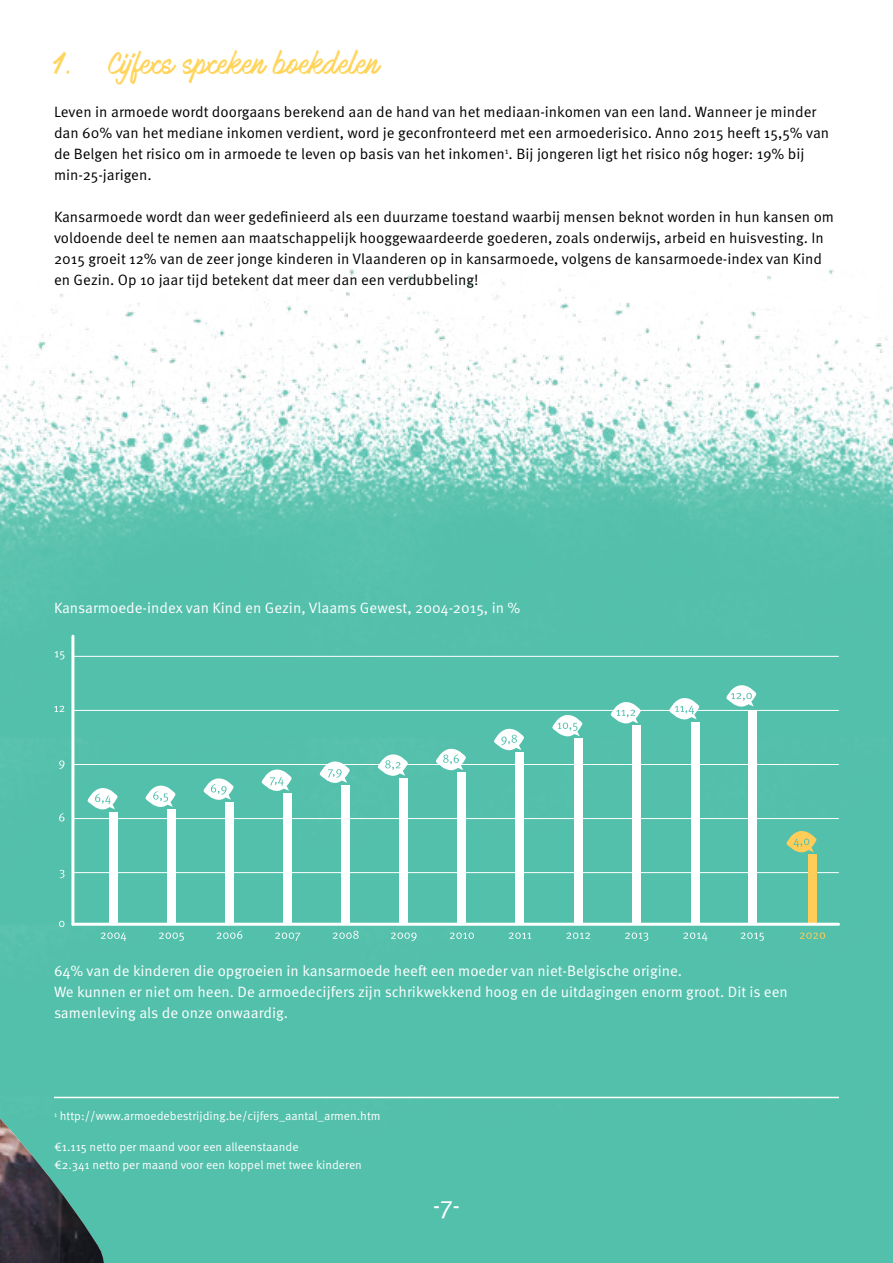
<style>
.page{position:relative;width:893px;height:1263px;background:#fff}
.page>*{position:absolute;margin:0;border:0;box-sizing:border-box;transform-origin:0 0}
.t1{font:27px "OVA";color:#ffd45a}
.t2{font:25.5px "Meta Pro";color:#fff}
.t3{font:15px/21px "Meta Pro";color:#000}
.t4{font:15px/21px "Meta Pro";color:#fff}
.t5{font:12px/18px "Meta Pro";color:#fff}
</style>
<div class="page">
<img style="left:0;top:269px;width:893px;height:994px">
<hr style="left:54px;top:1097px;width:785px;height:1px;background:#fff">
<hr style="left:71px;top:636px;width:3px;height:288px;background:#fff">
<hr style="left:73px;top:872px;width:765px;height:1px;background:#fff">
<hr style="left:73px;top:818px;width:765px;height:1px;background:#fff">
<hr style="left:73px;top:764px;width:765px;height:1px;background:#fff">
<hr style="left:73px;top:710px;width:765px;height:1px;background:#fff">
<hr style="left:73px;top:656px;width:765px;height:1px;background:#fff">
<svg style="left:59px;top:813px;width:5px;height:8px"></svg>
<svg style="left:59px;top:760px;width:5px;height:9px"></svg>
<svg style="left:54px;top:706px;width:10px;height:6px"></svg>
<svg style="left:55px;top:651px;width:9px;height:8px"></svg>
<svg style="left:0;top:870px;width:126px;height:393px;background:#51a798"></svg>
<div style="left:109px;top:812px;width:9px;height:112px;background:#fff"></div>
<svg style="left:88px;top:788px;width:30px;height:21px"></svg>
<svg style="left:145px;top:786px;width:30px;height:21px"></svg>
<svg style="left:204px;top:778px;width:30px;height:22px"></svg>
<svg style="left:262px;top:769px;width:30px;height:22px"></svg>
<svg style="left:320px;top:761px;width:30px;height:22px"></svg>
<svg style="left:378px;top:754px;width:30px;height:22px"></svg>
<svg style="left:436px;top:749px;width:30px;height:21px"></svg>
<svg style="left:494px;top:729px;width:30px;height:21px"></svg>
<svg style="left:552px;top:715px;width:30px;height:21px"></svg>
<svg style="left:611px;top:702px;width:30px;height:21px"></svg>
<svg style="left:669px;top:698px;width:30px;height:21px"></svg>
<svg style="left:726px;top:685px;width:30px;height:22px"></svg>
<svg style="left:786px;top:831px;width:30px;height:21px"></svg>
<svg style="left:159px;top:932px;width:25px;height:9px"></svg>
<div style="left:167px;top:809px;width:9px;height:115px;background:#fff"></div>
<svg style="left:217px;top:930px;width:25px;height:9px"></svg>
<div style="left:225px;top:802px;width:9px;height:122px;background:#fff"></div>
<svg style="left:275px;top:932px;width:25px;height:9px"></svg>
<div style="left:283px;top:793px;width:9px;height:131px;background:#fff"></div>
<svg style="left:333px;top:931px;width:26px;height:8px"></svg>
<div style="left:341px;top:785px;width:9px;height:139px;background:#fff"></div>
<svg style="left:391px;top:932px;width:26px;height:9px"></svg>
<div style="left:399px;top:778px;width:9px;height:146px;background:#fff"></div>
<svg style="left:450px;top:932px;width:24px;height:7px"></svg>
<div style="left:458px;top:773px;width:8px;height:151px;background:#fff"></div>
<svg style="left:509px;top:932px;width:22px;height:7px"></svg>
<div style="left:516px;top:753px;width:8px;height:171px;background:#fff"></div>
<svg style="left:566px;top:932px;width:24px;height:7px"></svg>
<div style="left:574px;top:738px;width:8px;height:186px;background:#fff"></div>
<svg style="left:625px;top:932px;width:23px;height:9px"></svg>
<div style="left:632px;top:726px;width:9px;height:198px;background:#fff"></div>
<svg style="left:683px;top:932px;width:24px;height:9px"></svg>
<div style="left:691px;top:722px;width:8px;height:202px;background:#fff"></div>
<svg style="left:741px;top:932px;width:23px;height:9px"></svg>
<div style="left:748px;top:710px;width:8px;height:214px;background:#fff"></div>
<svg style="left:800px;top:932px;width:25px;height:7px"></svg>
<div style="left:808px;top:854px;width:9px;height:70px;background:#ffcd58"></div>
<hr style="left:73px;top:923px;width:765px;height:3px;background:#fff">
<h1 class="t1" style="left:54px;top:49px;width:327px">1. Cijfers spreken boekdelen</h1>
<p class="t3" style="left:54px;top:101px;width:777px">Leven in armoede wordt doorgaans berekend aan de hand van het mediaan-inkomen van een land. Wanneer je minder dan 60% van het mediane inkomen verdient, word je geconfronteerd met een armoederisico. Anno 2015 heeft 15,5% van de Belgen het risico om in armoede te leven op basis van het inkomen<sup>1</sup>. Bij jongeren ligt het risico nóg hoger: 19% bij min-25-jarigen.</p>
<p class="t3" style="left:54px;top:206px;width:782px">Kansarmoede wordt dan weer gedefinieerd als een duurzame toestand waarbij mensen beknot worden in hun kansen om voldoende deel te nemen aan maatschappelijk hooggewaardeerde goederen, zoals onderwijs, arbeid en huisvesting. In 2015 groeit 12% van de zeer jonge kinderen in Vlaanderen op in kansarmoede, volgens de kansarmoede-index van Kind en Gezin. Op 10 jaar tijd betekent dat meer dan een verdubbeling!</p>
<p class="t4" style="left:54px;top:598px;width:468px">Kansarmoede-index van Kind en Gezin, Vlaams Gewest, 2004-2015, in %</p>
<p class="t4" style="left:54px;top:961px;width:735px">64% van de kinderen die opgroeien in kansarmoede heeft een moeder van niet-Belgische origine.<br>We kunnen er niet om heen. De armoedecijfers zijn schrikwekkend hoog en de uitdagingen enorm groot. Dit is een samenleving als de onze onwaardig.</p>
<p class="t5" style="left:54px;top:1107px;width:328px"><sup>1</sup> http://www.armoedebestrijding.be/cijfers_aantal_armen.htm</p>
<p class="t5" style="left:54px;top:1137px;width:309px">€1.115 netto per maand voor een alleenstaande<br>€2.341 netto per maand voor een koppel met twee kinderen</p>
<h2 class="t2" style="left:433px;top:1190px;width:29px">-7-</h2>
</div>
